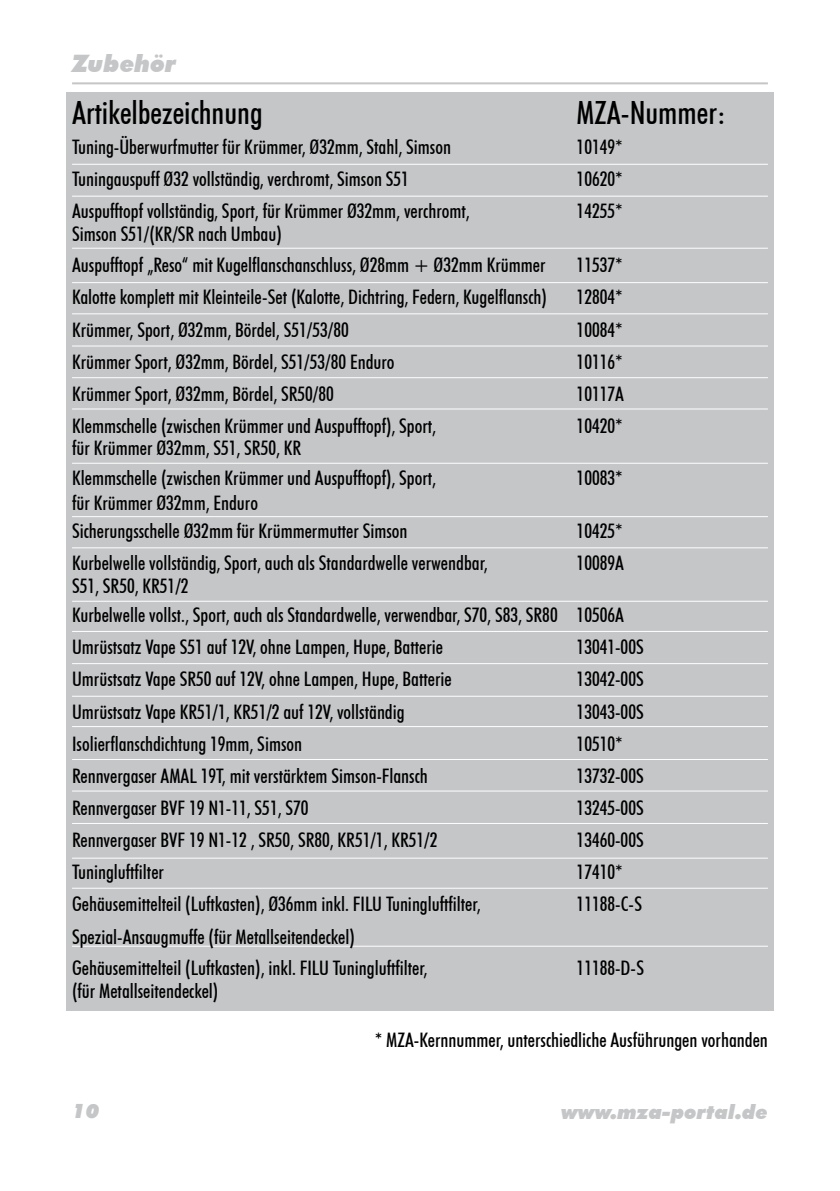
<style>
.page{position:relative;width:840px;height:1191px;background:#fff}
.page>*{position:absolute;margin:0;border:0;box-sizing:border-box;transform-origin:0 0}
.t1{font:500 condensed 32px "Futura BT";color:#000}
.t2{font:italic 900 24px "Futura BT";color:#c5c6c8}
.t3{font:500 condensed 20px/30.2px "Futura BT";color:#000}
.t4{font:italic 900 20px "Futura BT";color:#c5c6c8}
</style>
<div class="page">
<div style="left:66px;top:92px;width:707px;height:918px;background:#c5c6c8"></div>
<hr style="left:72px;top:857px;width:695px;height:1px;background:#fff">
<hr style="left:72px;top:823px;width:695px;height:1px;background:#fff">
<hr style="left:72px;top:790px;width:695px;height:1px;background:#fff">
<hr style="left:72px;top:759px;width:695px;height:1px;background:#fff">
<hr style="left:72px;top:726px;width:695px;height:1px;background:#fff">
<hr style="left:72px;top:695px;width:695px;height:1px;background:#fff">
<hr style="left:72px;top:663px;width:695px;height:1px;background:#fff">
<hr style="left:72px;top:631px;width:695px;height:1px;background:#fff">
<hr style="left:72px;top:601px;width:695px;height:1px;background:#fff">
<hr style="left:72px;top:547px;width:695px;height:1px;background:#fff">
<hr style="left:72px;top:516px;width:695px;height:1px;background:#fff">
<hr style="left:72px;top:463px;width:695px;height:1px;background:#fff">
<hr style="left:72px;top:408px;width:695px;height:1px;background:#fff">
<hr style="left:72px;top:377px;width:695px;height:1px;background:#fff">
<hr style="left:72px;top:345px;width:695px;height:1px;background:#fff">
<hr style="left:72px;top:248px;width:695px;height:1px;background:#fff">
<hr style="left:72px;top:196px;width:695px;height:1px;background:#fff">
<hr style="left:72px;top:164px;width:695px;height:1px;background:#fff">
<hr style="left:72px;top:887px;width:695px;height:1px;background:#fff">
<hr style="left:72px;top:945px;width:695px;height:1px;background:#fff">
<hr style="left:72px;top:282px;width:695px;height:1px;background:#fff">
<hr style="left:72px;top:313px;width:695px;height:1px;background:#fff">
<hr style="left:72px;top:82px;width:695px;height:2px;background:#c5c6c8">
<p class="t2" style="left:72px;top:49px;width:106px">Zubehör</p>
<h1 class="t1" style="left:72px;top:93px;width:192px">Artikelbezeichnung</h1>
<h1 class="t1" style="left:576px;top:93px;width:150px">MZA-Nummer:</h1>
<p class="t3" style="left:72px;top:132px;width:380px">Tuning-Überwurfmutter für Krümmer, Ø32mm, Stahl, Simson</p>
<p class="t3" style="left:576px;top:132px;width:48px">10149*</p>
<p class="t3" style="left:72px;top:164px;width:338px">Tuningauspuff Ø32 vollständig, verchromt, Simson S51</p>
<p class="t3" style="left:576px;top:164px;width:48px">10620*</p>
<p class="t3" style="left:72px;top:196px;width:399px">Auspufftopf vollständig, Sport, für Krümmer Ø32mm, verchromt,</p>
<p class="t3" style="left:576px;top:196px;width:48px">14255*</p>
<p class="t3" style="left:72px;top:219px;width:211px">Simson S51/(KR/SR nach Umbau)</p>
<p class="t3" style="left:72px;top:249px;width:474px">Auspufftopf „Reso“ mit Kugelflanschanschluss, Ø28mm + Ø32mm Krümmer</p>
<p class="t3" style="left:576px;top:249px;width:48px">11537*</p>
<p class="t3" style="left:72px;top:281px;width:476px">Kalotte komplett mit Kleinteile-Set (Kalotte, Dichtring, Federn, Kugelflansch)</p>
<p class="t3" style="left:576px;top:281px;width:48px">12804*</p>
<p class="t3" style="left:72px;top:314px;width:278px">Krümmer, Sport, Ø32mm, Bördel, S51/53/80</p>
<p class="t3" style="left:576px;top:314px;width:48px">10084*</p>
<p class="t3" style="left:72px;top:346px;width:324px">Krümmer Sport, Ø32mm, Bördel, S51/53/80 Enduro</p>
<p class="t3" style="left:576px;top:346px;width:48px">10116*</p>
<p class="t3" style="left:72px;top:378px;width:263px">Krümmer Sport, Ø32mm, Bördel, SR50/80</p>
<p class="t3" style="left:576px;top:378px;width:49px">10117A</p>
<p class="t3" style="left:72px;top:410px;width:365px">Klemmschelle (zwischen Krümmer und Auspufftopf), Sport,</p>
<p class="t3" style="left:576px;top:410px;width:48px">10420*</p>
<p class="t3" style="left:72px;top:432px;width:365px">für Krümmer Ø32mm, S51, SR50, KR<br>Klemmschelle (zwischen Krümmer und Auspufftopf), Sport,</p>
<p class="t3" style="left:576px;top:463px;width:48px">10083*</p>
<p class="t3" style="left:72px;top:488px;width:337px;line-height:28.4px">für Krümmer Ø32mm, Enduro<br>Sicherungsschelle Ø32mm für Krümmermutter Simson</p>
<p class="t3" style="left:576px;top:515px;width:48px">10425*</p>
<p class="t3" style="left:72px;top:547px;width:417px">Kurbelwelle vollständig, Sport, auch als Standardwelle verwendbar,</p>
<p class="t3" style="left:576px;top:547px;width:49px">10089A</p>
<p class="t3" style="left:72px;top:570px;width:553px">S51, SR50, KR51/2<br>Kurbelwelle vollst., Sport, auch als Standardwelle, verwendbar, S70, S83, SR80 10506A</p>
<p class="t3" style="left:72px;top:632px;width:372px">Umrüstsatz Vape S51 auf 12V, ohne Lampen, Hupe, Batterie</p>
<p class="t3" style="left:576px;top:632px;width:69px">13041-00S</p>
<p class="t3" style="left:72px;top:664px;width:381px">Umrüstsatz Vape SR50 auf 12V, ohne Lampen, Hupe, Batterie</p>
<p class="t3" style="left:576px;top:664px;width:69px">13042-00S</p>
<p class="t3" style="left:72px;top:696px;width:334px">Umrüstsatz Vape KR51/1, KR51/2 auf 12V, vollständig</p>
<p class="t3" style="left:576px;top:696px;width:69px">13043-00S</p>
<p class="t3" style="left:72px;top:728px;width:231px">Isolierflanschdichtung 19mm, Simson</p>
<p class="t3" style="left:576px;top:728px;width:48px">10510*</p>
<p class="t3" style="left:72px;top:760px;width:357px">Rennvergaser AMAL 19T, mit verstärktem Simson-Flansch</p>
<p class="t3" style="left:576px;top:760px;width:69px">13732-00S</p>
<p class="t3" style="left:72px;top:792px;width:238px">Rennvergaser BVF 19 N1-11, S51, S70</p>
<p class="t3" style="left:576px;top:792px;width:69px">13245-00S</p>
<p class="t3" style="left:72px;top:824px;width:367px">Rennvergaser BVF 19 N1-12 , SR50, SR80, KR51/1, KR51/2</p>
<p class="t3" style="left:576px;top:824px;width:69px">13460-00S</p>
<p class="t3" style="left:72px;top:856px;width:93px">Tuningluftfilter</p>
<p class="t3" style="left:576px;top:856px;width:48px">17410*</p>
<p class="t3" style="left:72px;top:888px;width:410px">Gehäusemittelteil (Luftkasten), Ø36mm inkl. FILU Tuningluftfilter,</p>
<p class="t3" style="left:576px;top:888px;width:67px">11188-C-S</p>
<p class="t3" style="left:72px;top:921px;width:284px">Spezial-Ansaugmuffe (für Metallseitendeckel)</p>
<p class="t3" style="left:72px;top:975px;width:148px">(für Metallseitendeckel)</p>
<p class="t3" style="left:72px;top:952px;width:356px">Gehäusemittelteil (Luftkasten), inkl. FILU Tuningluftfilter,</p>
<p class="t3" style="left:576px;top:952px;width:69px">11188-D-S</p>
<p class="t3" style="left:374px;top:1025px;width:394px">* MZA-Kernnummer, unterschiedliche Ausführungen vorhanden</p>
<p class="t4" style="left:72px;top:1099px;width:29px">10</p>
<p class="t4" style="left:561px;top:1099px;width:208px">www.mza-portal.de</p>
</div>
